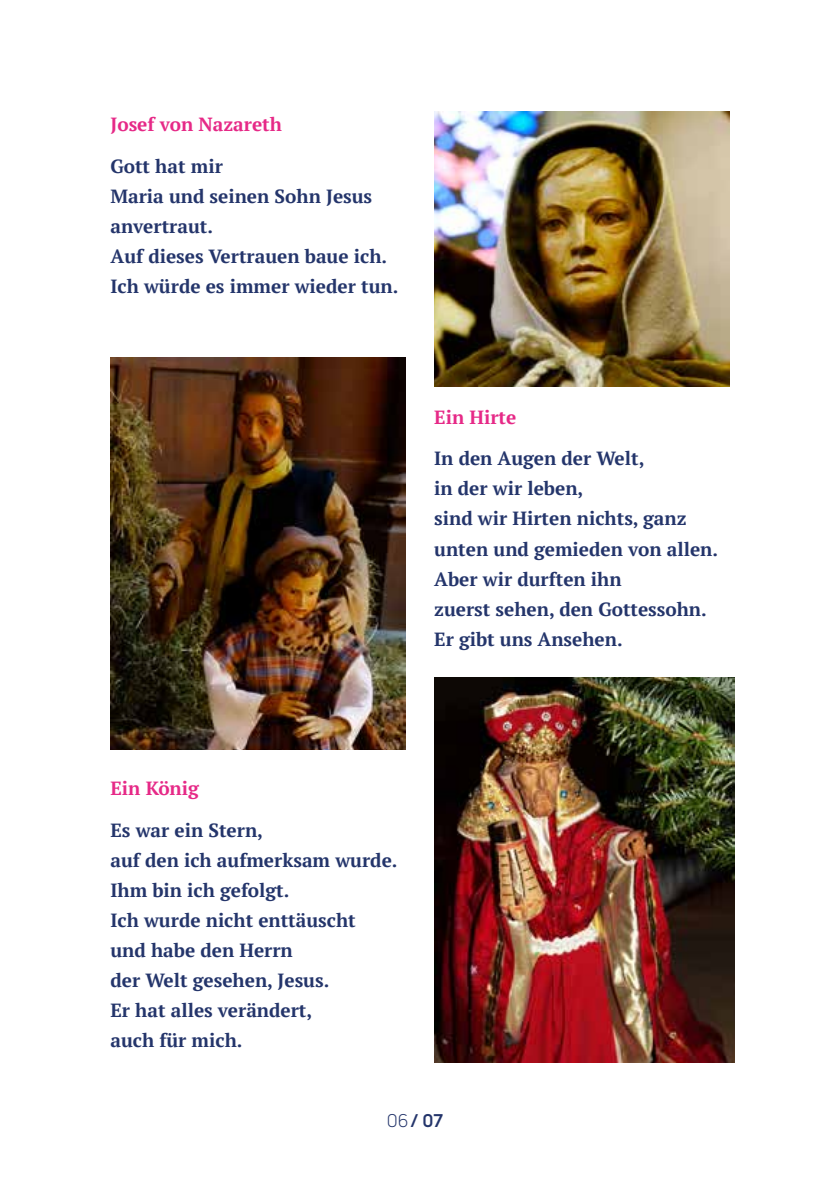
<style>
.page{position:relative;width:840px;height:1191px;background:#fff}
.page>*{position:absolute;margin:0;border:0;box-sizing:border-box;transform-origin:0 0}
.t1{font:700 19px/30px "PT Serif";color:#24356b}
.t2{font:700 19px "PT Serif";color:#e62987}
.t3{font:700 18px "Uni Neue";color:#24356b}
.s1{font-weight:400}
</style>
<div class="page">
<img style="left:434px;top:112px;width:295px;height:274px">
<img style="left:110px;top:357px;width:295px;height:392px">
<img style="left:434px;top:678px;width:300px;height:385px">
<p class="t2" style="left:110px;top:112px;width:173px">Josef von Nazareth</p>
<p class="t1" style="left:110px;top:151px;width:289px">Gott hat mir<br>Maria und seinen Sohn Jesus anvertraut.<br>Auf dieses Vertrauen baue ich.<br>Ich würde es immer wieder tun.</p>
<p class="t2" style="left:434px;top:404px;width:84px">Ein Hirte</p>
<p class="t1" style="left:434px;top:443px;width:285px">In den Augen der Welt,<br>in der wir leben,<br>sind wir Hirten nichts, ganz unten und gemieden von allen.<br>Aber wir durften ihn<br>zuerst sehen, den Gottessohn.<br>Er gibt uns Ansehen.</p>
<p class="t2" style="left:110px;top:776px;width:90px">Ein König</p>
<p class="t1" style="left:110px;top:814px;width:288px">Es war ein Stern,<br>auf den ich aufmerksam wurde.<br>Ihm bin ich gefolgt.<br>Ich wurde nicht enttäuscht<br>und habe den Herrn<br>der Welt gesehen, Jesus.<br>Er hat alles verändert,<br>auch für mich.</p>
<p class="t3" style="left:386px;top:1109px;width:58px"><span class="s1">06</span>/ 07</p>
<p class="t3" style="left:385px;top:1116px;width:61px"><span class="s1">02</span> / 03</p>
</div>
